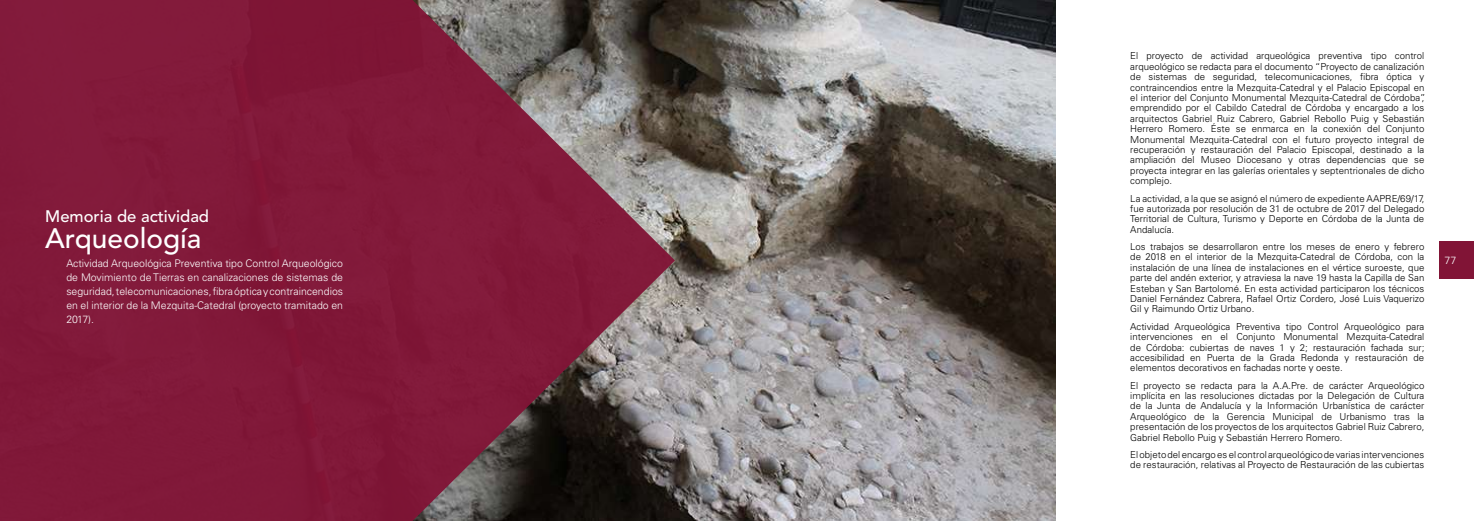
<style>
.page{position:relative;width:1474px;height:521px;background:#fff}
.page>*{position:absolute;margin:0;border:0;box-sizing:border-box;transform-origin:0 0}
.t1{font:500 28px "Avenir LT Std";color:#fff}
.t2{font:500 16.62px "Avenir LT Std";color:#fff}
.t3{font:300 10.5px/14.2px "Univers LT Std";color:#fff;text-align:justify}
.t4{font:300 9.62px/10.4px "Univers LT Std";color:#000;text-align:justify}
</style>
<div class="page">
<div style="left:1439px;top:242px;width:34px;height:37px;background:#811436"></div>
<img style="left:675px;top:0;width:380px;height:521px">
<svg style="left:0;top:0;width:675px;height:521px;background:#7b263f"></svg>
<h2 class="t2" style="left:45px;top:207px;width:165px">Memoria de actividad</h2>
<h1 class="t1" style="left:45px;top:223px;width:158px">Arqueología</h1>
<p class="t3" style="left:66px;top:256px;width:278px">Actividad Arqueológica Preventiva tipo Control Arqueológico de Movimiento de Tierras en canalizaciones de sistemas de seguridad, telecomunicaciones, fibra óptica y contraincendios en el interior de la Mezquita-Catedral (proyecto tramitado en 2017).</p>
<p class="t4" style="left:1130px;top:51px;width:297px;text-align:left">El proyecto de actividad arqueológica preventiva tipo control arqueológico se redacta para el documento “Proyecto de canalización de sistemas de seguridad, telecomunicaciones, fibra óptica y contraincendios entre la Mezquita-Catedral y el Palacio Episcopal en el interior del Conjunto Monumental Mezquita-Catedral de Córdoba”, emprendido por el Cabildo Catedral de Córdoba y encargado a los arquitectos Gabriel Ruiz Cabrero, Gabriel Rebollo Puig y Sebastián Herrero Romero. Éste se enmarca en la conexión del Conjunto Monumental Mezquita-Catedral con el futuro proyecto integral de recuperación y restauración del Palacio Episcopal, destinado a la ampliación del Museo Diocesano y otras dependencias que se proyecta integrar en las galerías orientales y septentrionales de dicho complejo.</p>
<p class="t4" style="left:1130px;top:193px;width:295px">La actividad, a la que se asignó el número de expediente AAPRE/69/17, fue autorizada por resolución de 31 de octubre de 2017 del Delegado Territorial de Cultura, Turismo y Deporte en Córdoba de la Junta de Andalucía.</p>
<p class="t4" style="left:1130px;top:241px;width:295px">Los trabajos se desarrollaron entre los meses de enero y febrero de 2018 en el interior de la Mezquita-Catedral de Córdoba, con la instalación de una línea de instalaciones en el vértice suroeste, que parte del andén exterior, y atraviesa la nave 19 hasta la Capilla de San Esteban y San Bartolomé. En esta actividad participaron los técnicos Daniel Fernández Cabrera, Rafael Ortiz Cordero, José Luis Vaquerizo Gil y Raimundo Ortiz Urbano.</p>
<p class="t4" style="left:1130px;top:321px;width:295px">Actividad Arqueológica Preventiva tipo Control Arqueológico para intervenciones en el Conjunto Monumental Mezquita-Catedral de Córdoba: cubiertas de naves 1 y 2; restauración fachada sur; accesibilidad en Puerta de la Grada Redonda y restauración de elementos decorativos en fachadas norte y oeste.</p>
<p class="t4" style="left:1130px;top:380px;width:295px">El proyecto se redacta para la A.A.Pre. de carácter Arqueológico implícita en las resoluciones dictadas por la Delegación de Cultura de la Junta de Andalucía y la Información Urbanística de carácter Arqueológico de la Gerencia Municipal de Urbanismo tras la presentación de los proyectos de los arquitectos Gabriel Ruiz Cabrero, Gabriel Rebollo Puig y Sebastián Herrero Romero.</p>
<p class="t4" style="left:1130px;top:449px;width:295px">El objeto del encargo es el control arqueológico de varias intervenciones de restauración, relativas al Proyecto de Restauración de las cubiertas</p>
<p class="t3" style="left:1444px;top:253px;width:13px">77</p>
</div>
